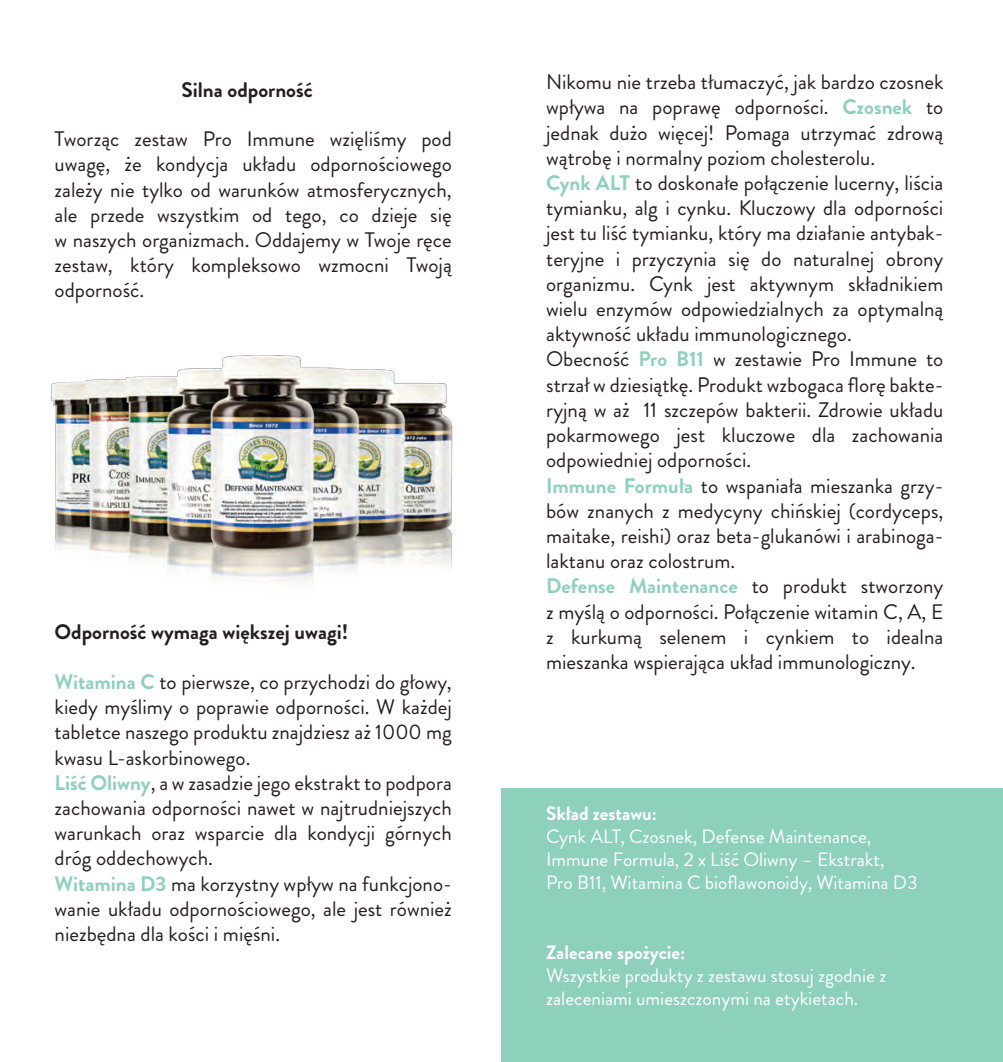
<style>
.page{position:relative;width:1003px;height:1062px;background:#fff}
.page>*{position:absolute;margin:0;border:0;box-sizing:border-box;transform-origin:0 0}
.t1{font:21px/25.2px "Brandon Grotesque";color:#231f20}
.t2{font:700 21px "Brandon Grotesque";color:#231f20}
.t3{font:19.25px/23.1px "Brandon Grotesque";color:#fff}
.t4{font:700 19.25px "Brandon Grotesque";color:#fff}
.s1{font-weight:700;color:#8dd0bc}
</style>
<div class="page">
<div style="left:501px;top:788px;width:501px;height:274px;background:#8dd0bc"></div>
<img style="left:50px;top:355px;width:403px;height:228px">
<p class="t2" style="left:181px;top:75px;width:132px">Silna odporność</p>
<p class="t1" style="left:55px;top:127px;width:398px;text-align:justify">Tworząc zestaw Pro Immune wzięliśmy pod uwagę, że kondycja układu odpornościowego zależy nie tylko od warunków atmosferycznych, ale przede wszystkim od tego, co dzieje się w naszych organizmach. Oddajemy w Twoje ręce zestaw, który kompleksowo wzmocni Twoją odporność.</p>
<p class="t2" style="left:55px;top:616px;width:295px">Odporność wymaga większej uwagi!</p>
<p class="t1" style="left:55px;top:669px;width:398px"><span class="s1">Witamina C</span> to pierwsze, co przychodzi do głowy, kiedy myślimy o poprawie odporności. W każdej tabletce naszego produktu znajdziesz aż 1000 mg kwasu L-askorbinowego.<br><span class="s1">Liść Oliwny</span>, a w zasadzie jego ekstrakt to podpora zachowania odporności nawet w najtrudniejszych warunkach oraz wsparcie dla kondycji górnych dróg oddechowych.<br><span class="s1">Witamina D3</span> ma korzystny wpływ na funkcjono&shy;wanie układu odpornościowego, ale jest również niezbędna dla kości i mięśni.</p>
<p class="t1" style="left:546px;top:70px;width:398px">Nikomu nie trzeba tłumaczyć, jak bardzo czosnek wpływa na poprawę odporności. <span class="s1">Czosnek</span> to jednak dużo więcej! Pomaga utrzymać zdrową wątrobę i normalny poziom cholesterolu.<br><span class="s1">Cynk ALT</span> to doskonałe połączenie lucerny, liścia tymianku, alg i cynku. Kluczowy dla odporności jest tu liść tymianku, który ma działanie antybak&shy;teryjne i przyczynia się do naturalnej obrony organizmu. Cynk jest aktywnym składnikiem wielu enzymów odpowiedzialnych za optymalną aktywność układu immunologicznego.<br>Obecność <span class="s1">Pro B11</span> w zestawie Pro Immune to strzał w dziesiątkę. Produkt wzbogaca florę bakte&shy;ryjną w aż 11 szczepów bakterii. Zdrowie układu pokarmowego jest kluczowe dla zachowania odpowiedniej odporności.<br><span class="s1">Immune Formuła</span> to wspaniała mieszanka grzy&shy;bów znanych z medycyny chińskiej (cordyceps, maitake, reishi) oraz beta-glukanówi i arabinoga&shy;laktanu oraz colostrum.<br><span class="s1">Defense Maintenance</span> to produkt stworzony z myślą o odporności. Połączenie witamin C, A, E z kurkumą selenem i cynkiem to idealna mieszanka wspierająca układ immunologiczny.</p>
<p class="t4" style="left:546px;top:800px;width:112px">Skład zestawu:</p>
<p class="t3" style="left:546px;top:825px;width:373px">Cynk ALT, Czosnek, Defense Maintenance,<br>Immune Formula, 2 x Liść Oliwny – Ekstrakt,<br>Pro B11, Witamina C bioflawonoidy, Witamina D3</p>
<p class="t4" style="left:546px;top:938px;width:140px">Zalecane spożycie:</p>
<p class="t3" style="left:546px;top:963px;width:341px">Wszystkie produkty z zestawu stosuj zgodnie z zaleceniami umieszczonymi na etykietach.</p>
</div>
